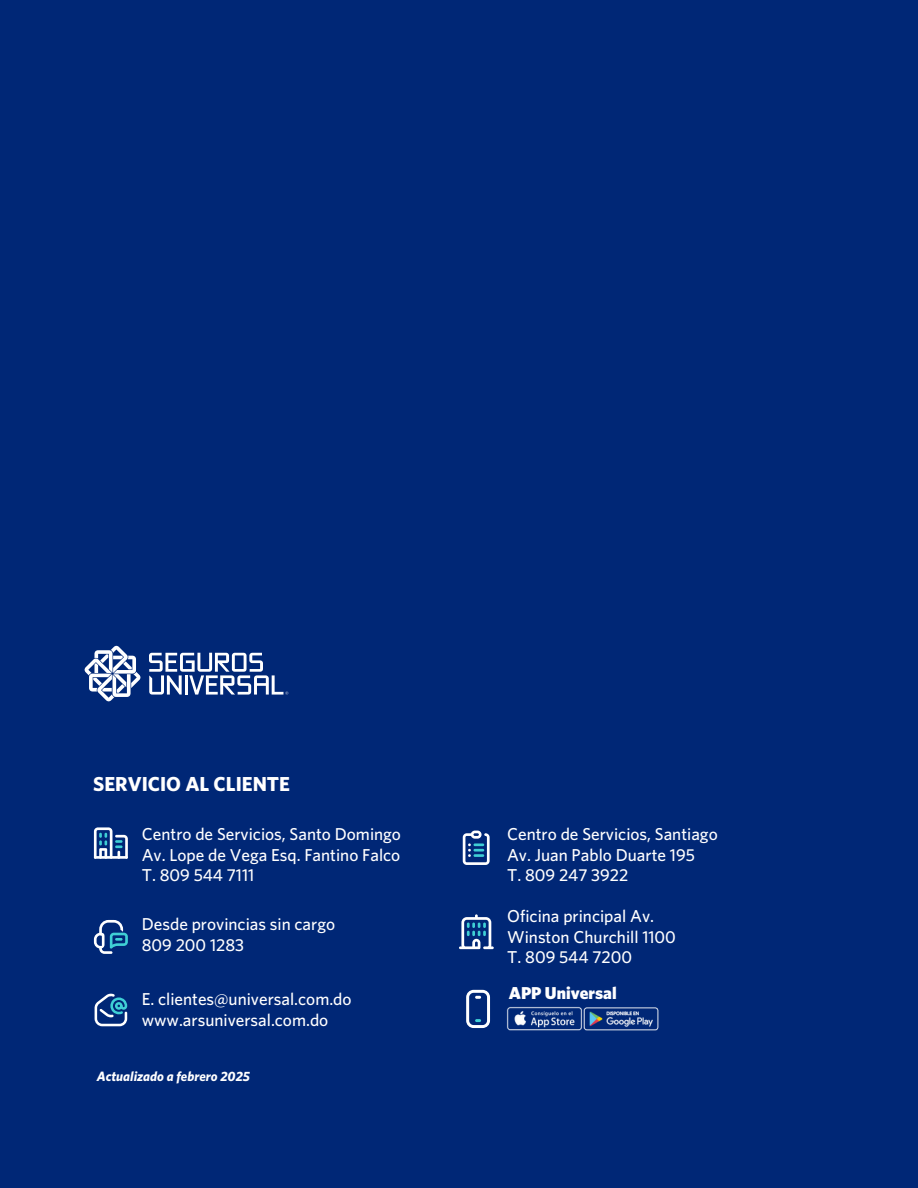
<style>
.page{position:relative;width:918px;height:1188px;background:#002776}
.page>*{position:absolute;margin:0;border:0;box-sizing:border-box;transform-origin:0 0}
.t1{font:700 20.25px "Whitney";color:#fff}
.t2{font:500 17.25px/20.2px "Whitney";color:#fff}
.t3{font:900 17.25px "Whitney";color:#fff}
.t4{font:italic 700 13.5px "Whitney";color:#fff}
</style>
<div class="page">
<svg style="left:94px;top:920px;width:34px;height:34px"></svg>
<svg style="left:94px;top:827px;width:34px;height:32px"></svg>
<svg style="left:463px;top:831px;width:27px;height:34px"></svg>
<svg style="left:459px;top:914px;width:35px;height:35px"></svg>
<svg style="left:95px;top:994px;width:32px;height:32px"></svg>
<svg style="left:466px;top:990px;width:24px;height:38px"></svg>
<img style="left:506px;top:1006px;width:153px;height:25px">
<svg style="left:149px;top:653px;width:139px;height:42px"></svg>
<svg style="left:85px;top:646px;width:55px;height:55px"></svg>
<h1 class="t1" style="left:93px;top:772px;width:198px">SERVICIO AL CLIENTE</h1>
<p class="t2" style="left:142px;top:824px;width:261px;text-align:justify">Centro de Servicios, Santo Domingo Av. Lope de Vega Esq. Fantino Falco T. 809 544 7111</p>
<p class="t2" style="left:507px;top:824px;width:212px">Centro de Servicios, Santiago<br>Av. Juan Pablo Duarte 195<br>T. 809 247 3922</p>
<h2 class="t2" style="left:142px;top:914px;width:195px">Desde provincias sin cargo<br>809 200 1283</h2>
<p class="t2" style="left:507px;top:906px;width:170px">Oficina principal Av.<br>Winston Churchill 1100<br>T. 809 544 7200</p>
<h2 class="t2" style="left:142px;top:989px;width:211px">E. clientes@universal.com.do www.arsuniversal.com.do</h2>
<p class="t3" style="left:509px;top:983px;width:109px">APP Universal</p>
<h2 class="t4" style="left:97px;top:1069px;width:155px">Actualizado a febrero 2025</h2>
</div>
